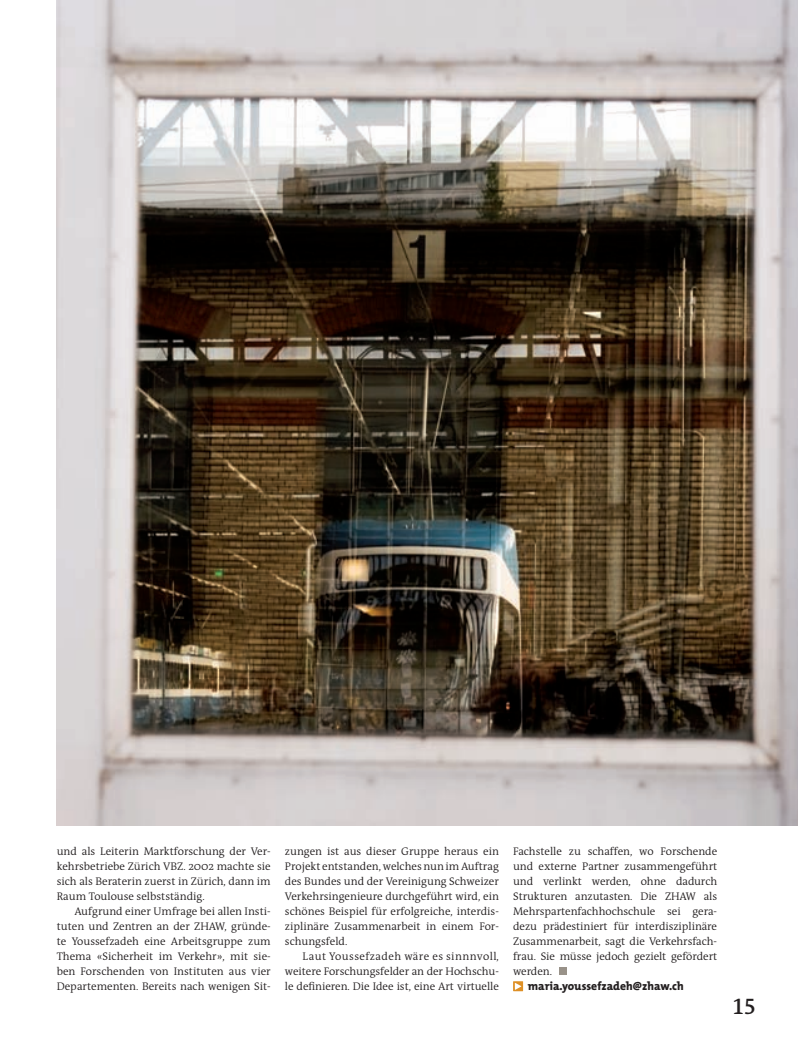
<style>
.page{position:relative;width:798px;height:1063px;background:#fff}
.page>*{position:absolute;margin:0;border:0;box-sizing:border-box;transform-origin:0 0}
.t1{font:22.5px "The Antiqua B6 c Semi Bold Caps";color:#231f20}
.t2{font:800 11.88px "The Mix";color:#231f20}
.t3{font:300 11.12px/15px "The Antiqua B4";color:#231f20;text-align:justify}
.t4{font:300 11.12px "The Antiqua B4";letter-spacing:.04em;color:#231f20}
</style>
<div class="page">
<img style="left:57px;top:0;width:740px;height:825px">
<div style="left:559px;top:967px;width:8px;height:8px;background:#999289"></div>
<div style="left:513px;top:981px;width:10px;height:10px;background:#de9026"></div>
<svg style="left:514px;top:983px;width:7px;height:7px"></svg>
<p class="t3" style="left:57px;top:845px;width:215px">und als Leiterin Marktforschung der Ver-</p>
<p class="t3" style="left:57px;top:860px;width:215px">kehrsbetriebe Zürich VBZ. 2002 machte sie</p>
<p class="t3" style="left:57px;top:875px;width:215px">sich als Beraterin zuerst in Zürich, dann im</p>
<p class="t3" style="left:57px;top:890px;width:149px">Raum Toulouse selbstständig.</p>
<p class="t3" style="left:74px;top:905px;width:198px">Aufgrund einer Umfrage bei allen Insti-</p>
<p class="t3" style="left:57px;top:920px;width:215px">tuten und Zentren an der ZHAW, gründe-</p>
<p class="t3" style="left:57px;top:935px;width:215px">te Youssefzadeh eine Arbeitsgruppe zum</p>
<p class="t3" style="left:57px;top:950px;width:215px">Thema «Sicherheit im Verkehr», mit sie-</p>
<p class="t3" style="left:57px;top:965px;width:215px">ben Forschenden von Instituten aus vier</p>
<p class="t3" style="left:57px;top:980px;width:215px">Departementen. Bereits nach wenigen Sit-</p>
<p class="t3" style="left:285px;top:845px;width:215px">zungen ist aus dieser Gruppe heraus ein</p>
<p class="t3" style="left:285px;top:860px;width:215px">Projekt entstanden,welchesnun imAuftrag</p>
<p class="t3" style="left:285px;top:875px;width:215px">des Bundes und der Vereinigung Schweizer</p>
<p class="t3" style="left:285px;top:890px;width:215px">Verkehrsingenieure durchgeführt wird, ein</p>
<p class="t3" style="left:285px;top:905px;width:215px">schönes Beispiel für erfolgreiche, interdis-</p>
<p class="t3" style="left:285px;top:920px;width:215px">ziplinäre Zusammenarbeit in einem For-</p>
<p class="t3" style="left:285px;top:935px;width:64px">schungsfeld.</p>
<p class="t4" style="left:302px;top:952px;width:198px">Laut Youssefzadeh wäre es sinnnvoll,</p>
<p class="t3" style="left:285px;top:965px;width:215px">weitere Forschungsfelder an der Hochschu-</p>
<p class="t3" style="left:285px;top:980px;width:215px">le definieren. Die Idee ist, eine Art virtuelle</p>
<p class="t3" style="left:513px;top:845px;width:205px">Fachstelle zu schaffen, wo Forschende und externe Partner zusammengeführt und verlinkt werden, ohne dadurch Strukturen anzutasten. Die ZHAW als Mehrspartenfachhochschule sei gera&shy;dezu prädestiniert für interdisziplinäre Zusammenarbeit, sagt die Verkehrsfach&shy;frau. Sie müsse jedoch gezielt gefördert werden.</p>
<p class="t2" style="left:527px;top:982px;width:157px">maria.youssefzadeh@zhaw.ch</p>
<p class="t1" style="left:732px;top:993px;width:25px">15</p>
</div>
